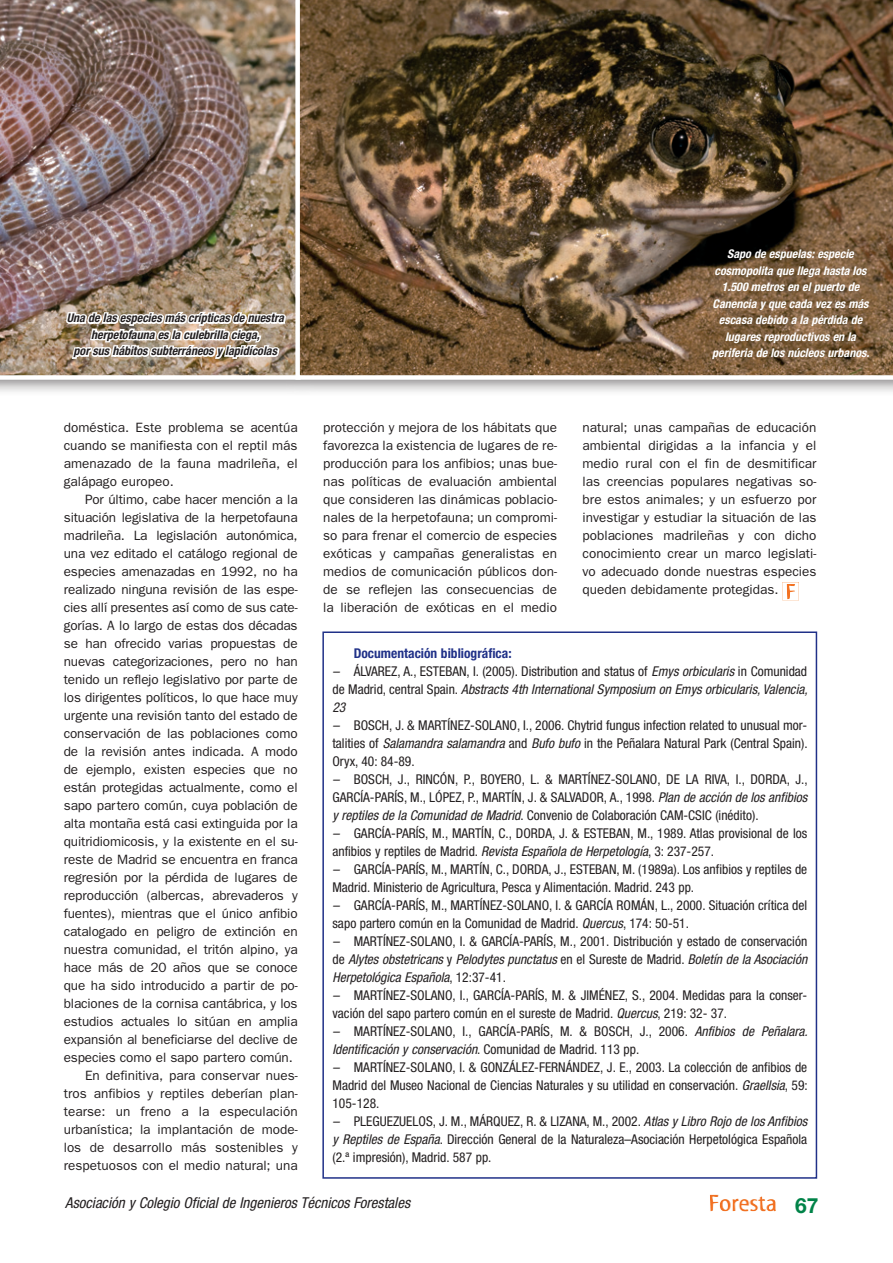
<style>
.page{position:relative;width:893px;height:1263px;background:#fff}
.page>*{position:absolute;margin:0;border:0;box-sizing:border-box;transform-origin:0 0}
.t1{font:700 21px "Helvetica Neue";color:#008348}
.t2{font:italic condensed 15px "Helvetica Neue";color:#231f20}
.t3{font:13.5px/18px "Franklin Gothic";letter-spacing:-.01em;color:#231f20;text-align:justify}
.t4{font:condensed 13.5px/18px "Helvetica Neue";color:#231f20;text-align:justify}
.t5{font:700 condensed 13.5px "Helvetica Neue";color:#203188}
.t6{font:italic 700 condensed 12px/16.5px "Helvetica Neue";color:#fff;text-align:center}
.t7{font:italic 700 condensed 12px/16.5px "Helvetica Neue";color:#231f20;text-align:center}
.s1{font-style:italic}
</style>
<div class="page">
<img style="left:710px;top:1195px;width:66px;height:17px">
<div style="left:322px;top:631px;width:495px;height:548px;border:2px solid #203188"></div>
<div style="left:0;top:0;width:893px;height:397px;background:#231f20;opacity:.6"></div>
<img style="left:0;top:0;width:295px;height:380px">
<svg style="left:295px;top:0;width:598px;height:380px;background:#695238"></svg>
<img style="left:64px;top:292px;width:224px;height:88px">
<img style="left:782px;top:583px;width:17px;height:18px">
<p class="t7" style="left:67px;top:310px;width:219px">Una de las especies más crípticas de nuestra herpetofauna es la culebrilla ciega,<br>por sus hábitos subterráneos y lapidícolas</p>
<p class="t3" style="left:64px;top:418px;width:235px">doméstica. Este problema se acentúa</p>
<p class="t3" style="left:64px;top:436px;width:235px">cuando se manifiesta con el reptil más</p>
<p class="t3" style="left:64px;top:454px;width:235px">amenazado de la fauna madrileña, el</p>
<p class="t3" style="left:64px;top:472px;width:111px">galápago europeo.</p>
<p class="t3" style="left:85px;top:490px;width:214px">Por último, cabe hacer mención a la</p>
<p class="t3" style="left:64px;top:508px;width:235px">situación legislativa de la herpetofauna</p>
<p class="t3" style="left:64px;top:526px;width:235px">madrileña. La legislación autonómica,</p>
<p class="t3" style="left:64px;top:544px;width:235px">una vez editado el catálogo regional de</p>
<p class="t3" style="left:64px;top:562px;width:235px">especies amenazadas en 1992, no ha</p>
<p class="t3" style="left:64px;top:580px;width:235px">realizado ninguna revisión de las espe-</p>
<p class="t3" style="left:64px;top:598px;width:235px">cies allí presentes así como de sus cate-</p>
<p class="t3" style="left:64px;top:616px;width:235px">gorías. A lo largo de estas dos décadas</p>
<p class="t3" style="left:64px;top:634px;width:235px">se han ofrecido varias propuestas de</p>
<p class="t3" style="left:64px;top:652px;width:235px">nuevas categorizaciones, pero no han</p>
<p class="t3" style="left:64px;top:670px;width:235px">tenido un reflejo legislativo por parte de</p>
<p class="t3" style="left:64px;top:688px;width:235px">los dirigentes políticos, lo que hace muy</p>
<p class="t3" style="left:64px;top:706px;width:235px">urgente una revisión tanto del estado de</p>
<p class="t3" style="left:64px;top:724px;width:235px">conservación de las poblaciones como</p>
<p class="t3" style="left:64px;top:742px;width:235px">de la revisión antes indicada. A modo</p>
<p class="t3" style="left:64px;top:760px;width:235px">de ejemplo, existen especies que no</p>
<p class="t3" style="left:64px;top:778px;width:235px">están protegidas actualmente, como el</p>
<p class="t3" style="left:64px;top:796px;width:235px">sapo partero común, cuya población de</p>
<p class="t3" style="left:64px;top:814px;width:235px">alta montaña está casi extinguida por la</p>
<p class="t3" style="left:64px;top:832px;width:235px">quitridiomicosis, y la existente en el su-</p>
<p class="t3" style="left:64px;top:850px;width:235px">reste de Madrid se encuentra en franca</p>
<p class="t3" style="left:64px;top:868px;width:235px">regresión por la pérdida de lugares de</p>
<p class="t3" style="left:64px;top:886px;width:235px">reproducción (albercas, abrevaderos y</p>
<p class="t3" style="left:64px;top:904px;width:235px">fuentes), mientras que el único anfibio</p>
<p class="t3" style="left:64px;top:922px;width:235px">catalogado en peligro de extinción en</p>
<p class="t3" style="left:64px;top:940px;width:235px">nuestra comunidad, el tritón alpino, ya</p>
<p class="t3" style="left:64px;top:958px;width:235px">hace más de 20 años que se conoce</p>
<p class="t3" style="left:64px;top:976px;width:235px">que ha sido introducido a partir de po-</p>
<p class="t3" style="left:64px;top:994px;width:235px">blaciones de la cornisa cantábrica, y los</p>
<p class="t3" style="left:64px;top:1012px;width:235px">estudios actuales lo sitúan en amplia</p>
<p class="t3" style="left:64px;top:1030px;width:235px">expansión al beneficiarse del declive de</p>
<p class="t3" style="left:64px;top:1048px;width:231px">especies como el sapo partero común.</p>
<p class="t3" style="left:85px;top:1066px;width:214px">En definitiva, para conservar nues-</p>
<p class="t3" style="left:64px;top:1084px;width:235px">tros anfibios y reptiles deberían plan-</p>
<p class="t3" style="left:64px;top:1102px;width:235px">tearse: un freno a la especulación</p>
<p class="t3" style="left:64px;top:1120px;width:235px">urbanística; la implantación de mode-</p>
<p class="t3" style="left:64px;top:1138px;width:235px">los de desarrollo más sostenibles y</p>
<p class="t3" style="left:64px;top:1156px;width:235px">respetuosos con el medio natural; una</p>
<p class="t6" style="left:712px;top:245px;width:158px">Sapo de espuelas: especie cosmopolita que llega hasta los<br>1.500 metros en el puerto de<br>Canencia y que cada vez es más escasa debido a la pérdida de lugares reproductivos en la periferia de los núcleos urbanos.</p>
<p class="t3" style="left:323px;top:418px;width:235px">protección y mejora de los hábitats que favorezca la existencia de lugares de re&shy;producción para los anfibios; unas bue&shy;nas políticas de evaluación ambiental que consideren las dinámicas poblacio&shy;nales de la herpetofauna; un compromi&shy;so para frenar el comercio de especies exóticas y campañas generalistas en medios de comunicación públicos don&shy;de se reflejen las consecuencias de la liberación de exóticas en el medio</p>
<p class="t3" style="left:583px;top:418px;width:235px">natural; unas campañas de educación ambiental dirigidas a la infancia y el medio rural con el fin de desmitificar las creencias populares negativas so&shy;bre estos animales; y un esfuerzo por investigar y estudiar la situación de las poblaciones madrileñas y con dicho conocimiento crear un marco legislati&shy;vo adecuado donde nuestras especies queden debidamente protegidas.</p>
<p class="t5" style="left:354px;top:645px;width:159px">Documentación bibliográfica:</p>
<p class="t4" style="left:332px;top:662px;width:477px"><span class="s1">–</span> ÁLVAREZ, A., ESTEBAN, I. (2005). Distribution and status of <span class="s1">Emys orbicularis</span> in Comunidad de Madrid, central Spain. <span class="s1">Abstracts 4th International Symposium on Emys orbicularis, Valencia, 23</span></p>
<p class="t4" style="left:332px;top:716px;width:477px"><span class="s1">–</span> BOSCH, J. &amp; MARTÍNEZ-SOLANO, I., 2006. Chytrid fungus infection related to unusual mor&shy;talities of <span class="s1">Salamandra salamandra</span> and <span class="s1">Bufo bufo</span> in the Peñalara Natural Park (Central Spain).<br>Oryx, 40: 84-89.</p>
<p class="t4" style="left:332px;top:770px;width:477px"><span class="s1">–</span> BOSCH, J., RINCÓN, P., BOYERO, L. &amp; MARTÍNEZ-SOLANO, DE LA RIVA, I., DORDA, J., GARCÍA-PARÍS, M., LÓPEZ, P., MARTÍN, J. &amp; SALVADOR, A., 1998. <span class="s1">Plan de acción de los anfibios y reptiles de la Comunidad de Madrid</span>. Convenio de Colaboración CAM-CSIC (inédito).</p>
<p class="t4" style="left:332px;top:824px;width:476px"><span class="s1">–</span> GARCÍA-PARÍS, M., MARTÍN, C., DORDA, J. &amp; ESTEBAN, M., 1989. Atlas provisional de los anfibios y reptiles de Madrid. <span class="s1">Revista Española de Herpetología</span>, 3: 237-257.</p>
<p class="t4" style="left:332px;top:860px;width:36px"><span class="s1">–</span> García</p>
<p class="t4" style="left:391px;top:860px;width:18px">-París</p>
<p class="t4" style="left:425px;top:860px;width:42px">, M., Martín</p>
<p class="t4" style="left:490px;top:860px;width:39px">, C., Dorda</p>
<p class="t4" style="left:548px;top:860px;width:36px">, J., Esteban</p>
<p class="t4" style="left:332px;top:860px;width:476px;text-indent:284px">, M. (1989a). Los anfibios y reptiles de<br>Madrid. Ministerio de Agricultura, Pesca y Alimentación. Madrid. 243 pp.</p>
<p class="t4" style="left:332px;top:896px;width:476px"><span class="s1">–</span> GARCÍA-PARÍS, M., MARTÍNEZ-SOLANO, I. &amp; GARCÍA ROMÁN, L., 2000. Situación crítica del sapo partero común en la Comunidad de Madrid. <span class="s1">Quercus</span>, 174: 50-51.</p>
<p class="t4" style="left:332px;top:932px;width:476px"><span class="s1">–</span> MARTÍNEZ-SOLANO, I. &amp; GARCÍA-PARÍS, M., 2001. Distribución y estado de conservación de <span class="s1">Alytes obstetricans</span> y <span class="s1">Pelodytes punctatus</span> en el Sureste de Madrid. <span class="s1">Boletín de la Asociación Herpetológica Española</span>, 12:37-41.</p>
<p class="t4" style="left:332px;top:986px;width:476px"><span class="s1">–</span> MARTÍNEZ-SOLANO, I., GARCÍA-PARÍS, M. &amp; JIMÉNEZ, S., 2004. Medidas para la conser&shy;vación del sapo partero común en el sureste de Madrid. <span class="s1">Quercus</span>, 219: 32- 37.</p>
<p class="t4" style="left:332px;top:1022px;width:477px"><span class="s1">–</span> MARTÍNEZ-SOLANO, I., GARCÍA-PARÍS, M. &amp; BOSCH, J., 2006. <span class="s1">Anfibios de Peñalara.<br>Identificación y conservación</span>. Comunidad de Madrid. 113 pp.</p>
<p class="t4" style="left:332px;top:1058px;width:477px"><span class="s1">–</span> MARTÍNEZ-SOLANO, I. &amp; GONZÁLEZ-FERNÁNDEZ, J. E., 2003. La colección de anfibios de Madrid del Museo Nacional de Ciencias Naturales y su utilidad en conservación. <span class="s1">Graellsia</span>, 59:<br>105-128.</p>
<p class="t4" style="left:332px;top:1112px;width:476px"><span class="s1">–</span> PLEGUEZUELOS, J. M., MÁRQUEZ, R. &amp; LIZANA, M., 2002. <span class="s1">Atlas y Libro Rojo de los Anfibios y Reptiles de España</span>. Dirección General de la Naturaleza–Asociación Herpetológica Española (2.ª impresión), Madrid. 587 pp.</p>
<p class="t2" style="left:65px;top:1194px;width:346px">Asociación y Colegio Oficial de Ingenieros Técnicos Forestales</p>
<p class="t1" style="left:795px;top:1192px;width:25px">67</p>
</div>
